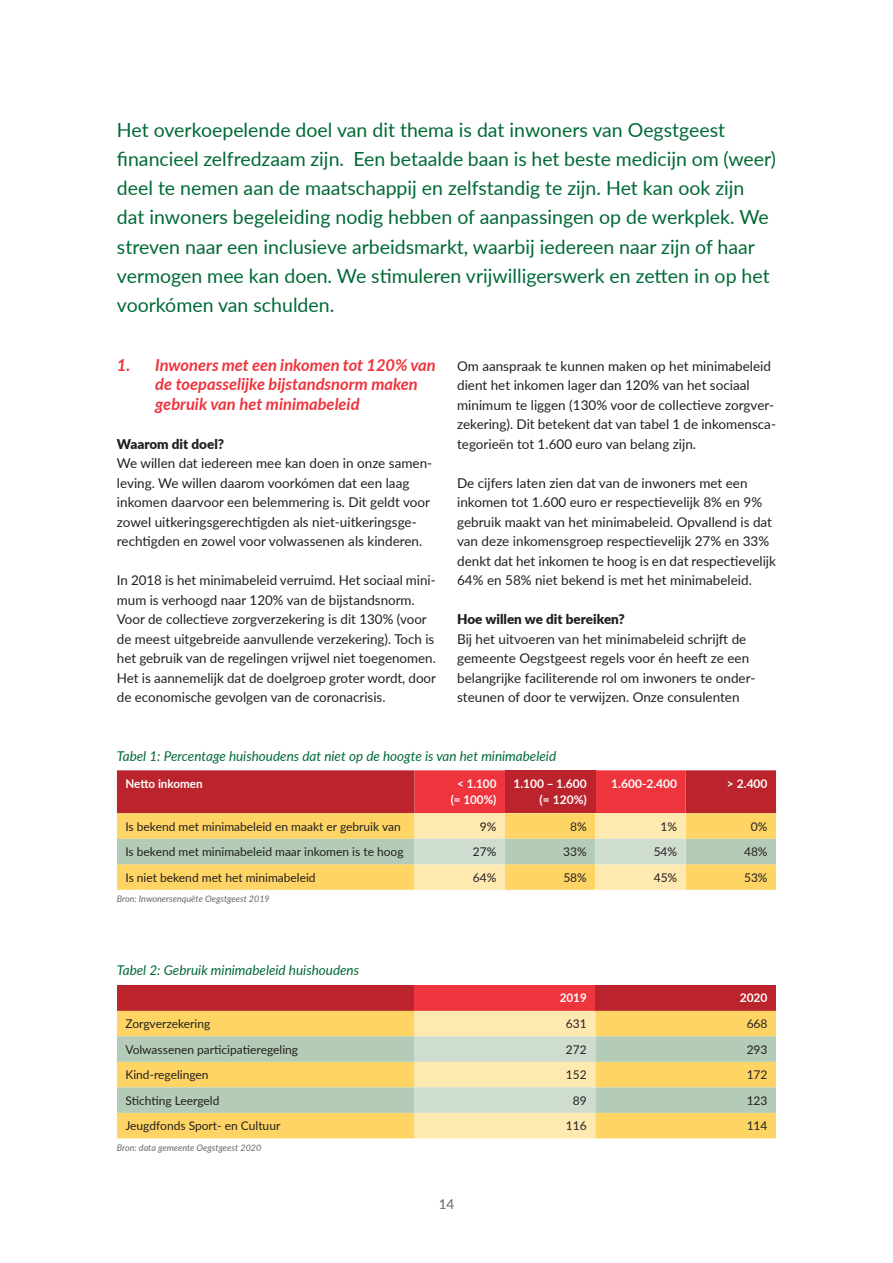
<style>
.page{position:relative;width:893px;height:1263px;background:#fff}
.page>*{position:absolute;margin:0;border:0;box-sizing:border-box;transform-origin:0 0}
.t1{font:19.5px/29.2px "Lato";color:#006a35}
.t2{font:italic 700 16.5px/19.5px "Lato";color:#ee343d}
.t3{font:13.5px/19.5px "Lato";color:#231f20}
.t4{font:italic 13.5px "Lato";color:#006a35}
.t5{font:900 13.5px "Lato";color:#231f20}
.t6{font:13.5px "Lato";color:#67676a}
.t7{font:12px "Lato";color:#231f20}
.t8{font:700 12px/16.5px "Lato";color:#fff;text-align:center}
.t9{font:italic 9px "Lato";color:#67676a}
</style>
<div class="page">
<svg style="left:117px;top:770px;width:659px;height:120px;background:#dc996f"></svg>
<div style="left:117px;top:985px;width:298px;height:26px;background:#bb242d"></div>
<div style="left:415px;top:985px;width:180px;height:26px;background:#ee343d"></div>
<div style="left:595px;top:985px;width:181px;height:26px;background:#bb242d"></div>
<div style="left:117px;top:1011px;width:659px;height:127px;background:#fed564"></div>
<svg style="left:117px;top:1036px;width:659px;height:77px;background:#ccce9d"></svg>
<svg style="left:415px;top:1011px;width:180px;height:127px;background:#ebe4bd"></svg>
<p class="t1" style="left:117px;top:114px;width:661px">Het overkoepelende doel van dit thema is dat inwoners van Oegstgeest financieel zelfredzaam zijn. Een betaalde baan is het beste medicijn om (weer) deel te nemen aan de maatschappij en zelfstandig te zijn. Het kan ook zijn dat inwoners begeleiding nodig hebben of aanpassingen op de werkplek. We streven naar een inclusieve arbeidsmarkt, waarbij iedereen naar zijn of haar vermogen mee kan doen. We stimuleren vrijwilligerswerk en zetten in op het voorkómen van schulden.</p>
<p class="t2" style="left:155px;top:354px;width:282px;text-indent:-38px">1. Inwoners met een inkomen tot 120% van de toepasselijke bijstandsnorm maken gebruik van het minimabeleid</p>
<p class="t5" style="left:117px;top:433px;width:109px">Waarom dit doel?</p>
<p class="t3" style="left:117px;top:453px;width:317px">We willen dat iedereen mee kan doen in onze samen&shy;leving. We willen daarom voorkómen dat een laag inkomen daarvoor een belemmering is. Dit geldt voor zowel uitkeringsgerechtigden als niet-uitkeringsge&shy;rechtigden en zowel voor volwassenen als kinderen.</p>
<p class="t3" style="left:117px;top:570px;width:321px">In 2018 is het minimabeleid verruimd. Het sociaal mini&shy;mum is verhoogd naar 120% van de bijstandsnorm.<br>Voor de collectieve zorgverzekering is dit 130% (voor de meest uitgebreide aanvullende verzekering). Toch is het gebruik van de regelingen vrijwel niet toegenomen.<br>Het is aannemelijk dat de doelgroep groter wordt, door de economische gevolgen van de coronacrisis.</p>
<p class="t3" style="left:457px;top:355px;width:320px">Om aanspraak te kunnen maken op het minimabeleid dient het inkomen lager dan 120% van het sociaal minimum te liggen (130% voor de collectieve zorgver&shy;zekering). Dit betekent dat van tabel 1 de inkomensca&shy;tegorieën tot 1.600 euro van belang zijn.</p>
<p class="t3" style="left:457px;top:472px;width:320px">De cijfers laten zien dat van de inwoners met een inkomen tot 1.600 euro er respectievelijk 8% en 9% gebruik maakt van het minimabeleid. Opvallend is dat van deze inkomensgroep respectievelijk 27% en 33% denkt dat het inkomen te hoog is en dat respectievelijk 64% en 58% niet bekend is met het minimabeleid.</p>
<p class="t5" style="left:457px;top:609px;width:169px">Hoe willen we dit bereiken?</p>
<p class="t3" style="left:457px;top:628px;width:300px">Bij het uitvoeren van het minimabeleid schrijft de gemeente Oegstgeest regels voor én heeft ze een belangrijke faciliterende rol om inwoners te onder&shy;steunen of door te verwijzen. Onze consulenten</p>
<p class="t4" style="left:117px;top:746px;width:441px">Tabel 1: Percentage huishoudens dat niet op de hoogte is van het minimabeleid</p>
<p class="t8" style="left:125px;top:775px;width:79px">Netto inkomen</p>
<p class="t8" style="left:451px;top:775px;width:47px">&lt; 1.100 (= 100%)</p>
<p class="t8" style="left:513px;top:775px;width:75px;text-align:right">1.100 – 1.600 (= 120%)</p>
<p class="t8" style="left:611px;top:775px;width:67px">1.600-2.400</p>
<p class="t8" style="left:727px;top:775px;width:42px">&gt; 2.400</p>
<p class="t7" style="left:125px;top:818px;width:277px">Is bekend met minimabeleid en maakt er gebruik van</p>
<p class="t7" style="left:480px;top:818px;width:18px">9%</p>
<p class="t7" style="left:570px;top:818px;width:18px">8%</p>
<p class="t7" style="left:661px;top:818px;width:18px">1%</p>
<p class="t7" style="left:751px;top:818px;width:18px">0%</p>
<p class="t7" style="left:125px;top:843px;width:280px">Is bekend met minimabeleid maar inkomen is te hoog</p>
<p class="t7" style="left:473px;top:843px;width:25px">27%</p>
<p class="t7" style="left:563px;top:843px;width:25px">33%</p>
<p class="t7" style="left:654px;top:843px;width:25px">54%</p>
<p class="t7" style="left:744px;top:843px;width:25px">48%</p>
<p class="t7" style="left:125px;top:869px;width:192px">Is niet bekend met het minimabeleid</p>
<p class="t7" style="left:473px;top:869px;width:25px">64%</p>
<p class="t7" style="left:563px;top:869px;width:25px">58%</p>
<p class="t7" style="left:654px;top:869px;width:25px">45%</p>
<p class="t7" style="left:744px;top:869px;width:25px">53%</p>
<p class="t9" style="left:117px;top:892px;width:154px">Bron: Inwonersenquête Oegstgeest 2019</p>
<p class="t4" style="left:117px;top:960px;width:244px">Tabel 2: Gebruik minimabeleid huishoudens</p>
<p class="t8" style="left:560px;top:989px;width:29px">2019</p>
<p class="t8" style="left:740px;top:989px;width:29px">2020</p>
<p class="t7" style="left:125px;top:1015px;width:86px">Zorgverzekering</p>
<p class="t7" style="left:566px;top:1015px;width:22px">631</p>
<p class="t7" style="left:747px;top:1015px;width:22px">668</p>
<p class="t7" style="left:125px;top:1041px;width:174px">Volwassenen participatieregeling</p>
<p class="t7" style="left:566px;top:1041px;width:22px">272</p>
<p class="t7" style="left:747px;top:1041px;width:22px">293</p>
<p class="t7" style="left:125px;top:1066px;width:85px">Kind-regelingen</p>
<p class="t7" style="left:566px;top:1066px;width:22px">152</p>
<p class="t7" style="left:747px;top:1066px;width:22px">172</p>
<p class="t7" style="left:125px;top:1092px;width:96px">Stichting Leergeld</p>
<p class="t7" style="left:573px;top:1092px;width:15px">89</p>
<p class="t7" style="left:747px;top:1092px;width:22px">123</p>
<p class="t7" style="left:125px;top:1117px;width:156px">Jeugdfonds Sport- en Cultuur</p>
<p class="t7" style="left:566px;top:1117px;width:22px">116</p>
<p class="t7" style="left:747px;top:1117px;width:22px">114</p>
<p class="t9" style="left:117px;top:1141px;width:146px">Bron: data gemeente Oegstgeest 2020</p>
<p class="t6" style="left:439px;top:1194px;width:17px">14</p>
</div>
